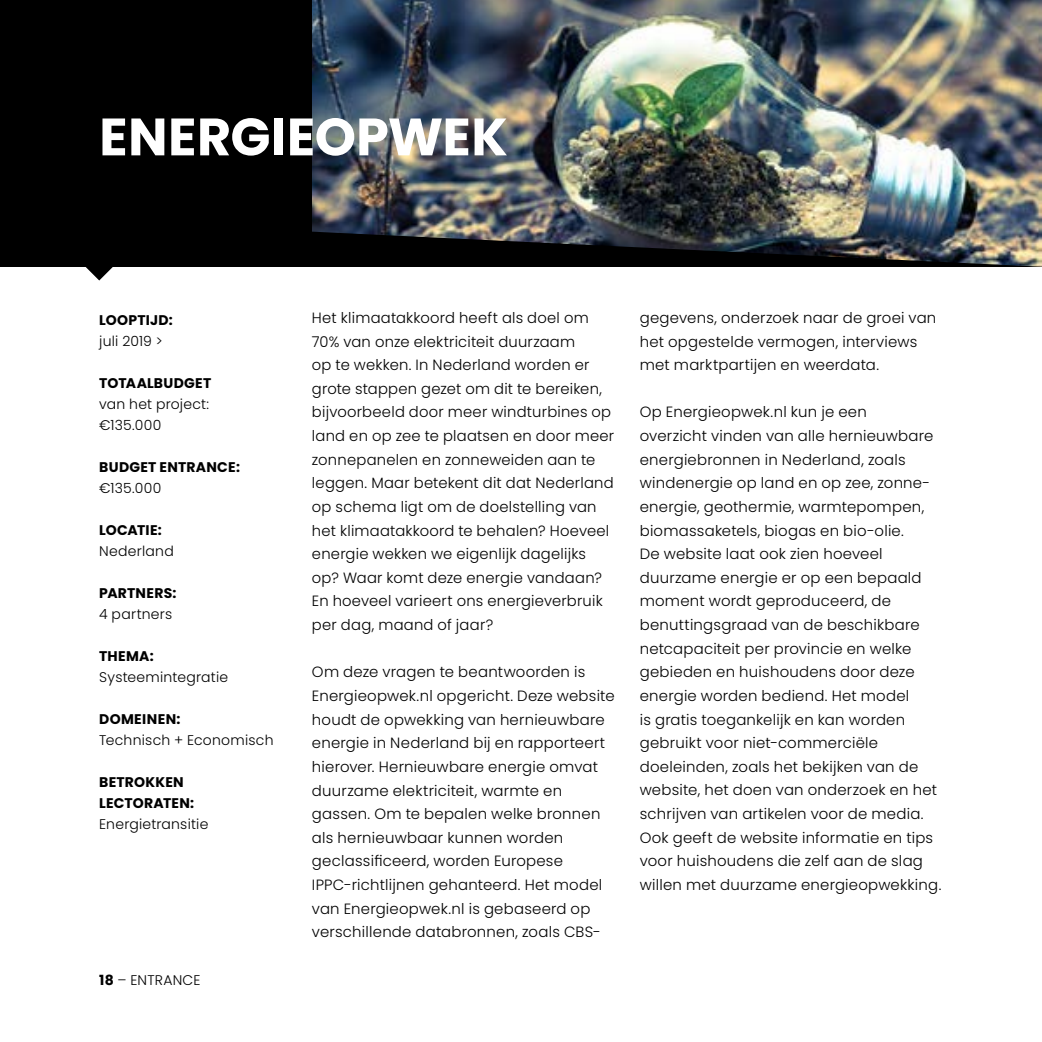
<style>
.page{position:relative;width:1042px;height:1042px;background:#fff}
.page>*{position:absolute;margin:0;border:0;box-sizing:border-box;transform-origin:0 0}
.t1{font:700 52.5px "Poppins";letter-spacing:.01em;color:#fff}
.t2{font:300 14.88px/23.6px "Poppins";letter-spacing:.015em;color:#000}
.t3{font:300 14px/21px "Poppins";letter-spacing:.015em;color:#000}
.t4{font:700 14px/21px "Poppins";letter-spacing:.015em;color:#000}
.s1{font-weight:700}
</style>
<div class="page">
<div style="left:0;top:0;width:1042px;height:267px;background:#000"></div>
<img style="left:312px;top:0;width:730px;height:267px">
<svg style="left:86px;top:267px;width:27px;height:13px"></svg>
<h1 class="t1" style="left:99px;top:106px;width:410px">ENERGIEOPWEK</h1>
<p class="t4" style="left:99px;top:309px;width:75px">LOOPTIJD:</p>
<p class="t3" style="left:99px;top:330px;width:65px">juli 2019 &gt;</p>
<p class="t4" style="left:99px;top:372px;width:114px">TOTAALBUDGET</p>
<p class="t3" style="left:99px;top:393px;width:111px">van het project: €135.000</p>
<p class="t4" style="left:99px;top:456px;width:142px">BUDGET ENTRANCE:</p>
<p class="t3" style="left:99px;top:477px;width:64px">€135.000</p>
<p class="t4" style="left:99px;top:519px;width:64px">LOCATIE:</p>
<p class="t3" style="left:99px;top:540px;width:76px">Nederland</p>
<p class="t4" style="left:99px;top:582px;width:79px">PARTNERS:</p>
<p class="t3" style="left:99px;top:603px;width:75px">4 partners</p>
<p class="t4" style="left:99px;top:645px;width:56px">THEMA:</p>
<p class="t3" style="left:99px;top:666px;width:130px">Systeemintegratie</p>
<p class="t4" style="left:99px;top:708px;width:83px">DOMEINEN:</p>
<p class="t3" style="left:99px;top:729px;width:176px">Technisch + Economisch</p>
<p class="t4" style="left:99px;top:771px;width:97px">BETROKKEN<br>LECTORATEN:</p>
<p class="t3" style="left:99px;top:813px;width:111px">Energietransitie</p>
<p class="t3" style="left:99px;top:969px;width:103px"><span class="s1">18</span> – ENTRANCE</p>
<p class="t2" style="left:312px;top:306px;width:304px">Het klimaatakkoord heeft als doel om 70% van onze elektriciteit duurzaam<br>op te wekken. In Nederland worden er grote stappen gezet om dit te bereiken, bijvoorbeeld door meer windturbines op land en op zee te plaatsen en door meer zonnepanelen en zonneweiden aan te leggen. Maar betekent dit dat Nederland op schema ligt om de doelstelling van het klimaatakkoord te behalen? Hoeveel energie wekken we eigenlijk dagelijks op? Waar komt deze energie vandaan?<br>En hoeveel varieert ons energieverbruik per dag, maand of jaar?</p>
<p class="t2" style="left:312px;top:660px;width:304px">Om deze vragen te beantwoorden is Energieopwek.nl opgericht. Deze website houdt de opwekking van hernieuwbare energie in Nederland bij en rapporteert hierover. Hernieuwbare energie omvat duurzame elektriciteit, warmte en gassen. Om te bepalen welke bronnen als hernieuwbaar kunnen worden geclassificeerd, worden Europese IPPC-richtlijnen gehanteerd. Het model van Energieopwek.nl is gebaseerd op verschillende databronnen, zoals CBS-</p>
<p class="t2" style="left:640px;top:306px;width:298px">gegevens, onderzoek naar de groei van het opgestelde vermogen, interviews met marktpartijen en weerdata.</p>
<p class="t2" style="left:640px;top:400px;width:303px">Op Energieopwek.nl kun je een<br>overzicht vinden van alle hernieuwbare energiebronnen in Nederland, zoals windenergie op land en op zee, zonne&shy;energie, geothermie, warmtepompen, biomassaketels, biogas en bio-olie.<br>De website laat ook zien hoeveel duurzame energie er op een bepaald moment wordt geproduceerd, de benuttingsgraad van de beschikbare netcapaciteit per provincie en welke gebieden en huishoudens door deze energie worden bediend. Het model<br>is gratis toegankelijk en kan worden gebruikt voor niet-commerciële doeleinden, zoals het bekijken van de website, het doen van onderzoek en het schrijven van artikelen voor de media.<br>Ook geeft de website informatie en tips voor huishoudens die zelf aan de slag willen met duurzame energieopwekking.</p>
</div>
